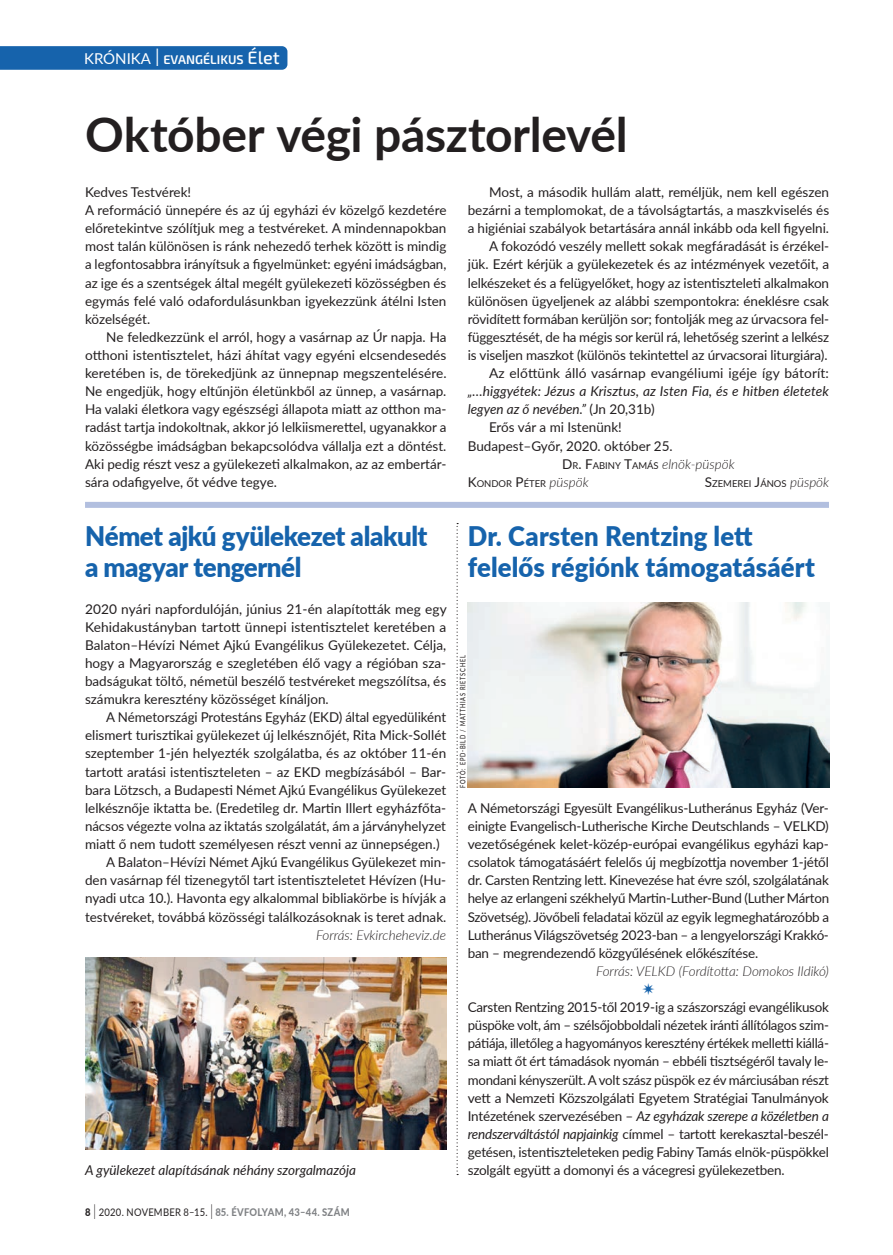
<style>
.page{position:relative;width:893px;height:1255px;background:#fff}
.page>*{position:absolute;margin:0;border:0;box-sizing:border-box;transform-origin:0 0}
.t1{font:700 48px "Lato";letter-spacing:-.005em;color:#231f20}
.t2{font:900 27px/31.2px "Lato";letter-spacing:-.005em;color:#1663ac;scale:.95 1}
.t3{font:900 27px/31.2px "Lato";letter-spacing:-.005em;color:#1663ac;scale:.96 1}
.t4{font:13.5px/18.1px "Lato";letter-spacing:-.005em;color:#231f20;text-align:justify}
.t5{font:italic 13.5px "Lato";color:#231f20}
.t6{font:italic 300 13.5px "Lato";color:#231f20}
.t7{font:600 12.6px "Exo 2";color:#fff}
.t8{font:800 10.5px "Lato";letter-spacing:.03em;color:#808285;scale:.9 1}
.t9{font:9.45px "Lato";color:#231f20}
.t10{font:500 7.5px "Lato";letter-spacing:.13em;color:#231f20;scale:.75 1}
.s1{font-family:"Lato";font-weight:400;font-size:15px}
.s2{font-weight:300;font-size:25.2px}
.s3{font-weight:500;font-size:18px}
.s4{font-style:normal}
.s5{font-weight:400;font-style:normal}
.s6{font-weight:400;font-style:normal;font-size:9.45px}
.s7{font-size:13.5px}
.s8{font-weight:300;font-style:italic;font-size:13.5px}
.s9{color:#231f20}
.s10{font-weight:300;font-size:21px;color:#231f20}
.s11{font-weight:400;color:#231f20}
.s12{font-style:italic}
</style>
<div class="page">
<svg style="left:0;top:46px;width:287px;height:24px;background:#1965ad"></svg>
<div style="left:85px;top:502px;width:744px;height:6px;background:#b2bfdf"></div>
<img style="left:468px;top:603px;width:361px;height:184px">
<svg style="left:457px;top:523px;width:1px;height:649px"></svg>
<img style="left:85px;top:957px;width:361px;height:192px">
<p class="t7" style="left:84px;top:52px;width:197px"><span class="s1">KRÓNIKA</span> <span class="s2">I</span> EVANGÉLIKUS <span class="s3">Élet</span></p>
<h1 class="t1" style="left:85px;top:99px;width:544px">Október végi pásztorlevél</h1>
<p class="t4" style="left:85px;top:182px;width:363px;text-align:left">Kedves Testvérek!<br>A reformáció ünnepére és az új egyházi év közelgő kezdetére előretekintve szólítjuk meg a testvéreket. A mindennapokban most talán különösen is ránk nehezedő terhek között is mindig a legfontosabbra irányítsuk a figyelmünket: egyéni imádságban, az ige és a szentségek által megélt gyülekezeti közösségben és egymás felé való odafordulásunkban igyekezzünk átélni Isten közelségét.</p>
<p class="t4" style="left:85px;top:327px;width:363px;text-indent:21px">Ne feledkezzünk el arról, hogy a vasárnap az Úr napja. Ha otthoni istentisztelet, házi áhítat vagy egyéni elcsendesedés keretében is, de törekedjünk az ünnepnap megszentelésére.<br>Ne engedjük, hogy eltűnjön életünkből az ünnep, a vasárnap.<br>Ha valaki életkora vagy egészségi állapota miatt az otthon ma&shy;radást tartja indokoltnak, akkor jó lelkiismerettel, ugyanakkor a közösségbe imádságban bekapcsolódva vállalja ezt a döntést.<br>Aki pedig részt vesz a gyülekezeti alkalmakon, az az embertár&shy;sára odafigyelve, őt védve tegye.</p>
<p class="t4" style="left:468px;top:182px;width:363px;text-align:right">Most, a második hullám alatt, reméljük, nem kell egészen bezárni a templomokat, de a távolságtartás, a maszkviselés és a higiéniai szabályok betartására annál inkább oda kell figyelni.<br>A fokozódó veszély mellett sokak megfáradását is érzékel&shy;jük. Ezért kérjük a gyülekezetek és az intézmények vezetőit, a lelkészeket és a felügyelőket, hogy az istentiszteleti alkalmakon különösen ügyeljenek az alábbi szempontokra: éneklésre csak rövidített formában kerüljön sor; fontolják meg az úrvacsora fel&shy;függesztését, de ha mégis sor kerül rá, lehetőség szerint a lelkész is viseljen maszkot (különös tekintettel az úrvacsorai liturgiára).<br>Az előttünk álló vasárnap evangéliumi igéje így bátorít:</p>
<p class="t5" style="left:468px;top:381px;width:363px">„…higgyétek: Jézus a Krisztus, az Isten Fia, és e hitben életetek</p>
<p class="t5" style="left:468px;top:400px;width:188px">legyen az ő nevében.” <span class="s4">(Jn 20,31b)</span></p>
<p class="t4" style="left:489px;top:418px;width:134px">Erős vár a mi Istenünk!</p>
<p class="t4" style="left:468px;top:436px;width:207px">Budapest–Győr, 2020. október 25.</p>
<p class="t6" style="left:562px;top:454px;width:174px"><span class="s5">D</span><span class="s6">R</span><span class="s5">. F</span><span class="s6">ABINY</span> <span class="s5">T</span><span class="s6">AMÁS</span> elnök-püspök</p>
<p class="t9" style="left:468px;top:476px;width:122px"><span class="s7">K</span>ONDOR <span class="s7">P</span>ÉTER <span class="s8">püspök</span></p>
<p class="t9" style="left:705px;top:476px;width:126px"><span class="s7">S</span>ZEMEREI <span class="s7">J</span>ÁNOS <span class="s8">püspök</span></p>
<h2 class="t3" style="left:85px;top:519px;width:358px">Német ajkú gyülekezet alakult a magyar tengernél</h2>
<p class="t4" style="left:85px;top:599px;width:363px">2020 nyári napfordulóján, június 21-én alapították meg egy Kehidakustányban tartott ünnepi istentisztelet keretében a Balaton–Hévízi Német Ajkú Evangélikus Gyülekezetet. Célja, hogy a Magyarország e szegletében élő vagy a régióban sza&shy;badságukat töltő, németül beszélő testvéreket megszólítsa, és számukra keresztény közösséget kínáljon.</p>
<p class="t4" style="left:106px;top:707px;width:341px">A Németországi Protestáns Egyház (EKD) által egyedüliként</p>
<p class="t4" style="left:85px;top:725px;width:363px">elismert turisztikai gyülekezet új lelkésznőjét, Rita Mick-Sollét</p>
<p class="t4" style="left:85px;top:744px;width:363px">szeptember 1-jén helyezték szolgálatba, és az október 11-én</p>
<p class="t4" style="left:85px;top:762px;width:363px">tartott aratási istentiszteleten – az EKD megbízásából – Bar-</p>
<p class="t4" style="left:85px;top:780px;width:363px">bara Lötzsch, a Budapesti Német Ajkú Evangélikus Gyülekezet</p>
<p class="t4" style="left:85px;top:798px;width:363px">lelkésznője iktatta be. (Eredetileg dr. Martin Illert egyházfőta-</p>
<p class="t4" style="left:85px;top:816px;width:363px">nácsos végezte volna az iktatás szolgálatát, ám a járványhelyzet</p>
<p class="t4" style="left:85px;top:834px;width:356px">miatt ő nem tudott személyesen részt venni az ünnepségen.)</p>
<p class="t4" style="left:106px;top:852px;width:341px">A Balaton–Hévízi Német Ajkú Evangélikus Gyülekezet min-</p>
<p class="t4" style="left:85px;top:870px;width:363px">den vasárnap fél tizenegytől tart istentiszteletet Hévízen (Hu-</p>
<p class="t4" style="left:85px;top:888px;width:363px">nyadi utca 10.). Havonta egy alkalommal bibliakörbe is hívják a</p>
<p class="t4" style="left:85px;top:906px;width:363px">testvéreket, továbbá közösségi találkozásoknak is teret adnak.</p>
<p class="t6" style="left:316px;top:925px;width:132px">Forrás: Evkircheheviz.de</p>
<p class="t5" style="left:85px;top:1160px;width:272px">A gyülekezet alapításának néhány szorgalmazója</p>
<p class="t8" style="left:85px;top:1203px;width:295px"><span class="s9">8</span> <span class="s10">I</span> <span class="s11">2020. NOVEMBER 8–15.</span> <span class="s10">I</span> 85. ÉVFOLYAM, 43–44. SZÁM</p>
<h2 class="t2" style="left:468px;top:519px;width:367px">Dr. Carsten Rentzing lett felelős régiónk támogatásáért</h2>
<p class="t10" style="left:457px;top:787px;width:178px;rotate:-90deg">FOTÓ: EPD-BILD / MATTHIAS RIETSCHEL</p>
<p class="t4" style="left:468px;top:798px;width:363px;text-align:left">A Németországi Egyesült Evangélikus-Lutheránus Egyház (Ver&shy;einigte Evangelisch-Lutherische Kirche Deutschlands – VELKD) vezetőségének kelet-közép-európai evangélikus egyházi kap&shy;csolatok támogatásáért felelős új megbízottja november 1-jétől dr. Carsten Rentzing lett. Kinevezése hat évre szól, szolgálatának helye az erlangeni székhelyű Martin-Luther-Bund (Luther Márton Szövetség). Jövőbeli feladatai közül az egyik legmeghatározóbb a Lutheránus Világszövetség 2023-ban – a lengyelországi Krakkó&shy;ban – megrendezendő közgyűlésének előkészítése.</p>
<p class="t6" style="left:596px;top:961px;width:234px">Forrás: VELKD (Fordította: Domokos Ildikó)</p>
<p class="t4" style="left:468px;top:997px;width:363px">Carsten Rentzing 2015-től 2019-ig a szászországi evangélikusok püspöke volt, ám – szélsőjobboldali nézetek iránti állítólagos szim&shy;pátiája, illetőleg a hagyományos keresztény értékek melletti kiállá&shy;sa miatt őt ért támadások nyomán – ebbéli tisztségéről tavaly le&shy;mondani kényszerült. A volt szász püspök ez év márciusában részt vett a Nemzeti Közszolgálati Egyetem Stratégiai Tanulmányok Intézetének szervezésében – <span class="s12">Az egyházak szerepe a közéletben a rendszerváltástól napjainkig</span> címmel – tartott kerekasztal-beszél&shy;getésen, istentiszteleteken pedig Fabiny Tamás elnök-püspökkel szolgált együtt a domonyi és a vácegresi gyülekezetben.</p>
</div>
